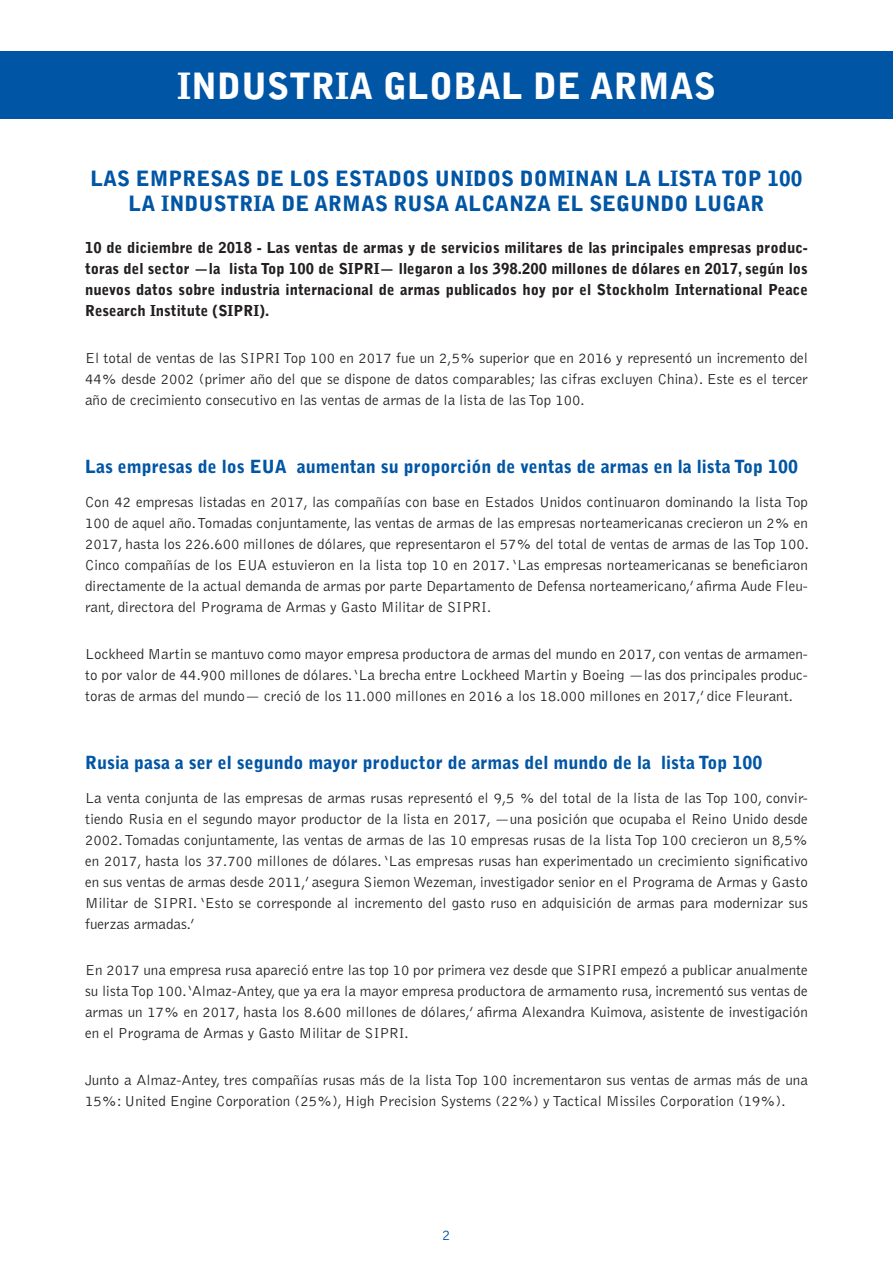
<style>
.page{position:relative;width:893px;height:1263px;background:#fff}
.page>*{position:absolute;margin:0;border:0;box-sizing:border-box;transform-origin:0 0}
.TÍTOLS_1{font:900 36px "Bell Gothic";color:#fff}
.TITOLS_2{font:900 21px/25.2px "Bell Gothic";color:#0155a5;text-align:center}
.TÍTOLS_3{font:900 18px "Bell Gothic";color:#0155a5}
.t1{font:300 15px/21px "Bell Gothic";color:#231f20;text-align:justify}
.t2{font:900 15px/21px "Bell Gothic";color:#231f20;text-align:justify}
.t3{font:300 15px "Bell Gothic";color:#0155a5}
</style>
<div class="page">
<div style="left:0;top:51px;width:893px;height:67px;background:#0155a5"></div>
<p class="TÍTOLS_1" style="left:177px;top:65px;width:540px">INDUSTRIA GLOBAL DE ARMAS</p>
<p class="TITOLS_2" style="left:90px;top:166px;width:714px">LAS EMPRESAS DE LOS ESTADOS UNIDOS DOMINAN LA LISTA TOP 100<br>LA INDUSTRIA DE ARMAS RUSA ALCANZA EL SEGUNDO LUGAR</p>
<p class="t2" style="left:85px;top:238px;width:724px">10 de diciembre de 2018 - Las ventas de armas y de servicios militares de las principales empresas produc&shy;toras del sector —la lista Top 100 de SIPRI— llegaron a los 398.200 millones de dólares en 2017, según los nuevos datos sobre industria internacional de armas publicados hoy por el Stockholm International Peace Research Institute (SIPRI).</p>
<p class="t1" style="left:85px;top:348px;width:724px">El total de ventas de las SIPRI Top 100 en 2017 fue un 2,5% superior que en 2016 y representó un incremento del 44% desde 2002 (primer año del que se dispone de datos comparables; las cifras excluyen China). Este es el tercer año de crecimiento consecutivo en las ventas de armas de la lista de las Top 100.</p>
<p class="TÍTOLS_3" style="left:85px;top:456px;width:714px">Las empresas de los EUA aumentan su proporción de ventas de armas en la lista Top 100</p>
<p class="t1" style="left:85px;top:492px;width:726px">Con 42 empresas listadas en 2017, las compañías con base en Estados Unidos continuaron dominando la lista Top 100 de aquel año. Tomadas conjuntamente, las ventas de armas de las empresas norteamericanas crecieron un 2% en 2017, hasta los 226.600 millones de dólares, que representaron el 57% del total de ventas de armas de las Top 100.<br>Cinco compañías de los EUA estuvieron en la lista top 10 en 2017. ‘Las empresas norteamericanas se beneficiaron directamente de la actual demanda de armas por parte Departamento de Defensa norteamericano,’ afirma Aude Fleu&shy;rant, directora del Programa de Armas y Gasto Militar de SIPRI.</p>
<p class="t1" style="left:85px;top:643px;width:724px">Lockheed Martin se mantuvo como mayor empresa productora de armas del mundo en 2017, con ventas de armamen&shy;to por valor de 44.900 millones de dólares. ‘La brecha entre Lockheed Martin y Boeing —las dos principales produc&shy;toras de armas del mundo— creció de los 11.000 millones en 2016 a los 18.000 millones en 2017,’ dice Fleurant.</p>
<p class="TÍTOLS_3" style="left:85px;top:752px;width:679px">Rusia pasa a ser el segundo mayor productor de armas del mundo de la lista Top 100</p>
<p class="t1" style="left:85px;top:787px;width:724px">La venta conjunta de las empresas de armas rusas representó el 9,5 % del total de la lista de las Top 100, convir&shy;tiendo Rusia en el segundo mayor productor de la lista en 2017, —una posición que ocupaba el Reino Unido desde 2002. Tomadas conjuntamente, las ventas de armas de las 10 empresas rusas de la lista Top 100 crecieron un 8,5% en 2017, hasta los 37.700 millones de dólares. ‘Las empresas rusas han experimentado un crecimiento significativo en sus ventas de armas desde 2011,’ asegura Siemon Wezeman, investigador senior en el Programa de Armas y Gasto Militar de SIPRI. ‘Esto se corresponde al incremento del gasto ruso en adquisición de armas para modernizar sus fuerzas armadas.’</p>
<p class="t1" style="left:85px;top:960px;width:724px">En 2017 una empresa rusa apareció entre las top 10 por primera vez desde que SIPRI empezó a publicar anualmente su lista Top 100. ‘Almaz-Antey, que ya era la mayor empresa productora de armamento rusa, incrementó sus ventas de armas un 17% en 2017, hasta los 8.600 millones de dólares,’ afirma Alexandra Kuimova, asistente de investigación en el Programa de Armas y Gasto Militar de SIPRI.</p>
<p class="t1" style="left:85px;top:1069px;width:724px">Junto a Almaz-Antey, tres compañías rusas más de la lista Top 100 incrementaron sus ventas de armas más de una<br>15%: United Engine Corporation (25%), High Precision Systems (22%) y Tactical Missiles Corporation (19%).</p>
<p class="t3" style="left:442px;top:1227px;width:10px">2</p>
</div>
